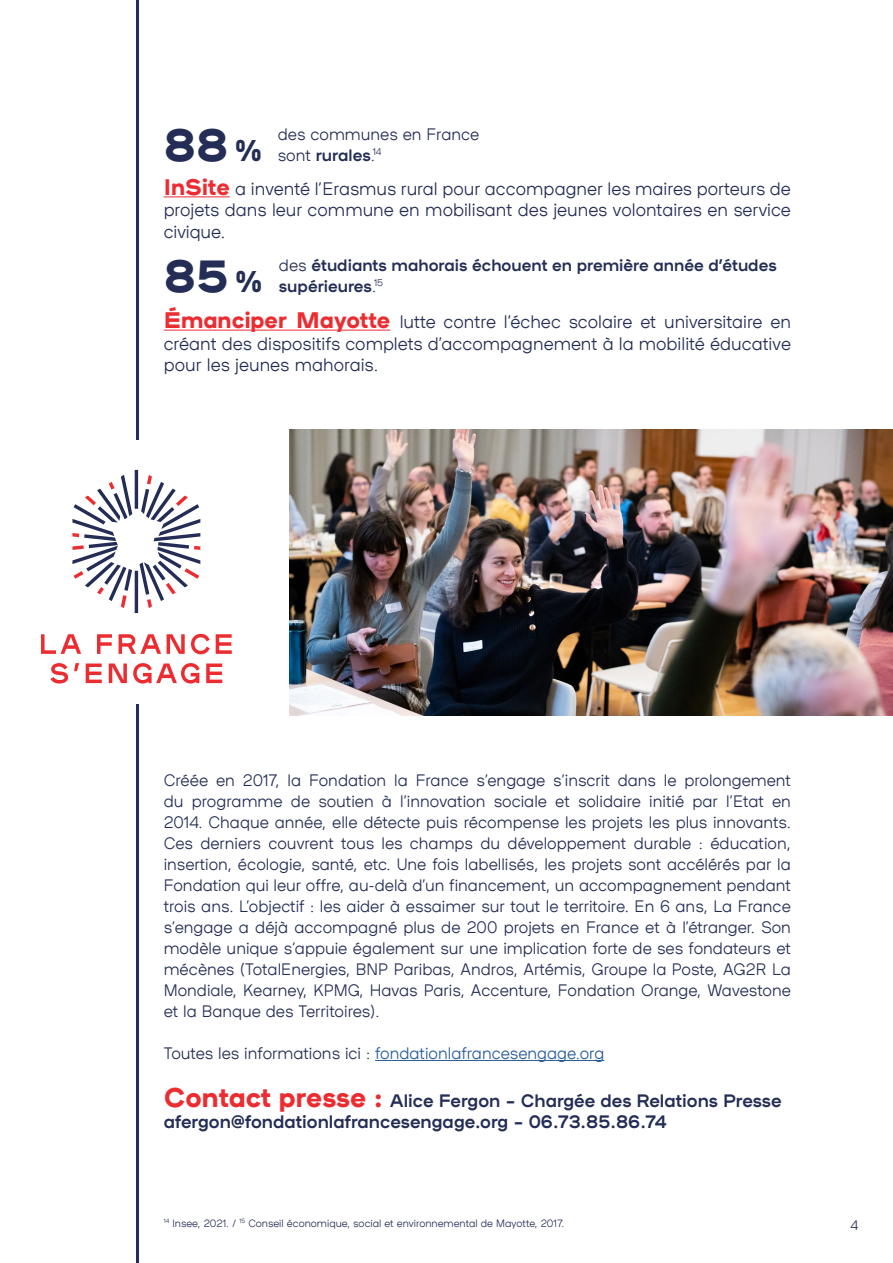
<style>
.page{position:relative;width:893px;height:1263px;background:#fff}
.page>*{position:absolute;margin:0;border:0;box-sizing:border-box;transform-origin:0 0}
.t1{font:45px "Plaax 6 Ney 56 Heavy";color:#232d55}
.t2{font:18px/21.6px "Plaax 6 Ney 26 Light";color:#232d55;text-align:justify}
.t3{font:18px/21px "Plaax 6 Ney 46 Bold";color:#232d55}
.t4{font:16.5px/21px "Plaax 6 Ney 26 Light";color:#232d55;text-align:justify}
.t5{font:16.5px/21px "Plaax 6 Ney 46 Bold";color:#232d55}
.t6{font:16.5px "Plaax 6 Ney 26 Light";color:#275b9b}
.t7{font:13.5px "Plaax 6 Ney 26 Light";color:#232d55}
.t8{font:10.5px "Plaax 6 Ney 26 Light";color:#232d55}
.t9{font:9.6px "Plaax 6 Ney 26 Light";color:#232d55}
.s1{font-size:30px}
.s2{font-family:"Plaax 6 Ney 26 Light"}
.s3{font-family:"Plaax 6 Ney 56 Heavy";font-size:22.5px;color:#eb2d32}
.s4{color:#232d55}
.s5{font-family:"Plaax 6 Ney 56 Heavy";font-size:27px;color:#eb2d32}
</style>
<div class="page">
<hr style="left:136px;top:0;width:3px;height:1263px;background:#232d55">
<div style="left:111px;top:440px;width:59px;height:264px;background:#fff"></div>
<hr style="left:164px;top:197px;width:66px;height:1px;background:#eb2d32">
<hr style="left:164px;top:330px;width:226px;height:1px;background:#eb2d32">
<hr style="left:375px;top:1060px;width:229px;height:1px;background:#275b9b">
<svg style="left:41px;top:634px;width:191px;height:49px"></svg>
<svg style="left:72px;top:470px;width:128px;height:143px"></svg>
<img style="left:289px;top:429px;width:604px;height:286px">
<h1 class="t1" style="left:164px;top:109px;width:100px">88<span class="s1">%</span></h1>
<p class="t4" style="left:278px;top:123px;width:203px">des communes en France</p>
<p class="t5" style="left:278px;top:143px;width:98px"><span class="s2">sont</span> rurales<span class="s2">.</span></p>
<p class="t9" style="left:373px;top:146px;width:10px">14</p>
<p class="t2" style="left:164px;top:177px;width:629px"><span class="s3">InSite</span> a inventé l’Erasmus rural pour accompagner les maires porteurs de projets dans leur commune en mobilisant des jeunes volontaires en service civique.</p>
<h1 class="t1" style="left:164px;top:240px;width:100px">85<span class="s1">%</span></h1>
<p class="t5" style="left:279px;top:254px;width:499px"><span class="s2">des</span> étudiants mahorais échouent en première année d’études supérieures<span class="s2">.</span></p>
<p class="t9" style="left:374px;top:277px;width:11px">15</p>
<p class="t2" style="left:164px;top:310px;width:629px"><span class="s3">Émanciper Mayotte</span> lutte contre l’échec scolaire et universitaire en créant des dispositifs complets d’accompagnement à la mobilité éducative pour les jeunes mahorais.</p>
<p class="t4" style="left:164px;top:769px;width:629px">Créée en 2017, la Fondation la France s’engage s’inscrit dans le prolongement du programme de soutien à l’innovation sociale et solidaire initié par l’Etat en 2014. Chaque année, elle détecte puis récompense les projets les plus innovants.<br>Ces derniers couvrent tous les champs du développement durable : éducation, insertion, écologie, santé, etc. Une fois labellisés, les projets sont accélérés par la Fondation qui leur offre, au-delà d’un financement, un accompagnement pendant trois ans. L’objectif : les aider à essaimer sur tout le territoire. En 6 ans, La France s’engage a déjà accompagné plus de 200 projets en France et à l’étranger. Son modèle unique s’appuie également sur une implication forte de ses fondateurs et mécènes (TotalEnergies, BNP Paribas, Andros, Artémis, Groupe la Poste, AG2R La Mondiale, Kearney, KPMG, Havas Paris, Accenture, Fondation Orange, Wavestone et la Banque des Territoires).</p>
<p class="t6" style="left:164px;top:1043px;width:442px"><span class="s4">Toutes les informations ici :</span> fondationlafrancesengage.org</p>
<p class="t3" style="left:164px;top:1089px;width:619px"><span class="s5">Contact presse :</span> Alice Fergon – Chargée des Relations Presse afergon@fondationlafrancesengage.org – 06.73.85.86.74</p>
<p class="t8" style="left:164px;top:1216px;width:402px"><sup>14</sup> Insee, 2021. / <sup>15</sup> Conseil économique, social et environnemental de Mayotte, 2017.</p>
<p class="t7" style="left:850px;top:1217px;width:9px">4</p>
</div>
